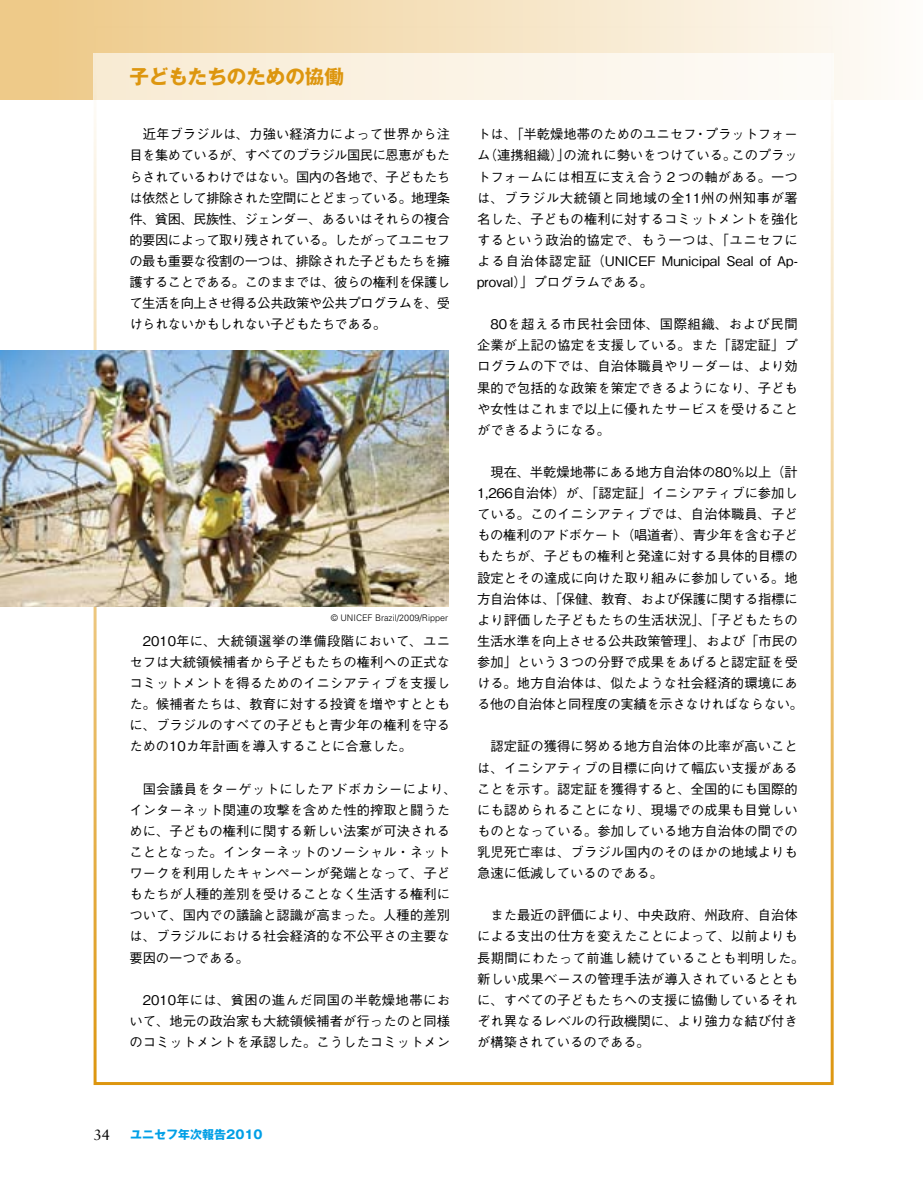
<style>
.page{position:relative;width:923px;height:1191px;background:#fff}
.page>*{position:absolute;margin:0;border:0;box-sizing:border-box;transform-origin:0 0}
.t1{font:700 19.5px "Gothic MB101 Pro";color:#dd960f}
.t2{font:14.85px "Sabon";color:#000}
.t3{font:500 13.35px/21.1px "Gothic BBB Pro";letter-spacing:.005em;color:#000;text-align:justify}
.t4{font:700 12px "Gothic MB101 Pro";color:#009fe6}
.t5{font:300 9px "Univers LT Std";color:#000}
</style>
<div class="page">
<div style="left:0;top:0;width:923px;height:100px;background:linear-gradient(to right,#edc783,#fefdfa)"></div>
<div style="left:94px;top:53px;width:739px;height:47px;background:linear-gradient(to right,#f8ebd3,#fdfcf8)"></div>
<img style="left:0;top:350px;width:448px;height:257px">
<h1 class="t1" style="left:129px;top:60px;width:216px">子どもたちのための協働</h1>
<p class="t3" style="left:129px;top:122px;width:322px;text-indent:13px">近年ブラジルは、力強い経済力によって世界から注目を集めているが、すべてのブラジル国民に恩恵がもたらされているわけではない。国内の各地で、子どもたちは依然として排除された空間にとどまっている。地理条件、貧困、民族性、ジェンダー、あるいはそれらの複合的要因によって取り残されている。したがってユニセフの最も重要な役割の一つは、排除された子どもたちを擁護することである。このままでは、彼らの権利を保護して生活を向上させ得る公共政策や公共プログラムを、受けられないかもしれない子どもたちである。</p>
<p class="t5" style="left:331px;top:612px;width:119px">© UNICEF Brazil/2009/Ripper</p>
<p class="t3" style="left:129px;top:628px;width:322px;text-indent:13px">2010年に、大統領選挙の準備段階において、ユニセフは大統領候補者から子どもたちの権利への正式なコミットメントを得るためのイニシアティブを支援した。候補者たちは、教育に対する投資を増やすとともに、ブラジルのすべての子どもと青少年の権利を守るための10カ年計画を導入することに合意した。</p>
<p class="t3" style="left:129px;top:776px;width:329px;text-align:left;text-indent:13px">国会議員をターゲットにしたアドボカシーにより、インターネット関連の攻撃を含めた性的搾取と闘うために、子どもの権利に関する新しい法案が可決されることとなった。インターネットのソーシャル・ネットワークを利用したキャンペーンが発端となって、子どもたちが人種的差別を受けることなく生活する権利について、国内での議論と認識が高まった。人種的差別は、ブラジルにおける社会経済的な不公平さの主要な要因の一つである。</p>
<p class="t3" style="left:129px;top:987px;width:322px;text-indent:13px">2010年には、貧困の進んだ同国の半乾燥地帯において、地元の政治家も大統領候補者が行ったのと同様のコミットメントを承認した。こうしたコミットメン</p>
<p class="t3" style="left:477px;top:122px;width:322px">トは、「半乾燥地帯のためのユニセフ・プラットフォーム（連携組織）」の流れに勢いをつけている。このプラットフォームには相互に支え合う２つの軸がある。一つは、ブラジル大統領と同地域の全11州の州知事が署名した、子どもの権利に対するコミットメントを強化するという政治的協定で、もう一つは、「ユニセフによる自治体認定証（UNICEF Municipal Seal of Ap&shy;proval）」プログラムである。</p>
<p class="t3" style="left:477px;top:312px;width:322px;text-indent:13px">80を超える市民社会団体、国際組織、および民間企業が上記の協定を支援している。また「認定証」プログラムの下では、自治体職員やリーダーは、より効果的で包括的な政策を策定できるようになり、子どもや女性はこれまで以上に優れたサービスを受けることができるようになる。</p>
<p class="t3" style="left:477px;top:460px;width:327px;text-align:left;text-indent:13px">現在、半乾燥地帯にある地方自治体の80％以上（計<br>1,266自治体）が、「認定証」イニシアティブに参加している。このイニシアティブでは、自治体職員、子どもの権利のアドボケート（唱道者）、青少年を含む子どもたちが、子どもの権利と発達に対する具体的目標の設定とその達成に向けた取り組みに参加している。地方自治体は、「保健、教育、および保護に関する指標により評価した子どもたちの生活状況」、「子どもたちの生活水準を向上させる公共政策管理」、および「市民の参加」という３つの分野で成果をあげると認定証を受ける。地方自治体は、似たような社会経済的環境にある他の自治体と同程度の実績を示さなければならない。</p>
<p class="t3" style="left:477px;top:734px;width:322px;text-indent:13px">認定証の獲得に努める地方自治体の比率が高いことは、イニシアティブの目標に向けて幅広い支援があることを示す。認定証を獲得すると、全国的にも国際的にも認められることになり、現場での成果も目覚しいものとなっている。参加している地方自治体の間での乳児死亡率は、ブラジル国内のそのほかの地域よりも急速に低減しているのである。</p>
<p class="t3" style="left:477px;top:903px;width:329px;text-align:left;text-indent:13px">また最近の評価により、中央政府、州政府、自治体による支出の仕方を変えたことによって、以前よりも長期間にわたって前進し続けていることも判明した。新しい成果ベースの管理手法が導入されているとともに、すべての子どもたちへの支援に協働しているそれぞれ異なるレベルの行政機関に、より強力な結び付きが構築されているのである。</p>
<p class="t2" style="left:94px;top:1125px;width:18px">34</p>
<p class="t4" style="left:130px;top:1124px;width:134px">ユニセフ年次報告2010</p>
</div>
